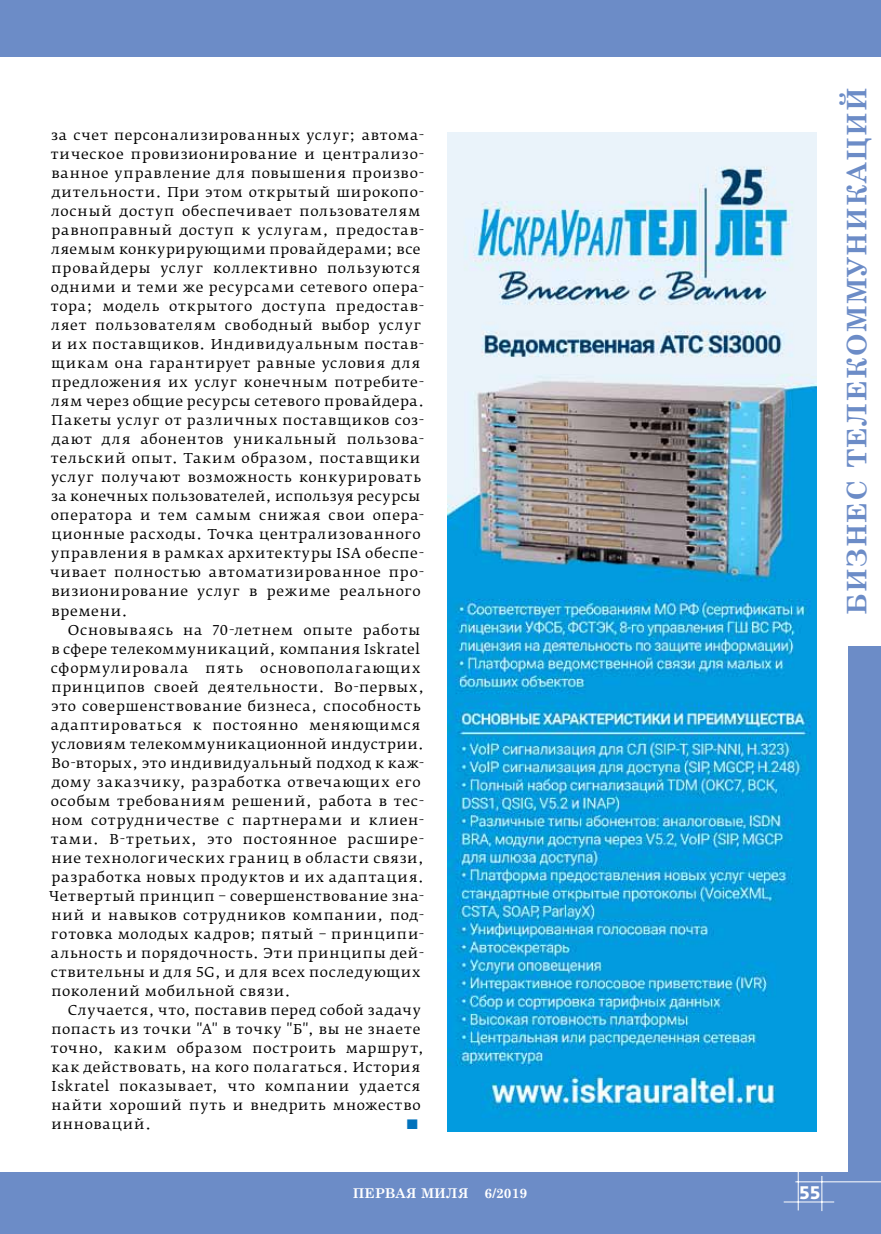
<style>
.page{position:relative;width:881px;height:1234px;background:#fff}
.page>*{position:absolute;margin:0;border:0;box-sizing:border-box;transform-origin:0 0}
.t1{font:700 27px "Century Schoolbook";letter-spacing:.05em;color:#6c8cc7}
.t2{font:700 18px "Fedra Sans Pro";color:#fff}
.t3{font:13.5px/19px "Fedra Serif B Pro";letter-spacing:.05em;color:#000;scale:1.05 1}
.t4{font:700 13.5px "Century Schoolbook";color:#fff}
.t5{font:13.5px "Fedra Serif B Pro";color:#0072bc;scale:1.05 1}
</style>
<div class="page">
<div style="left:0;top:0;width:880px;height:57px;background:#6c8cc7"></div>
<div style="left:0;top:1172px;width:880px;height:61px;background:#6c8cc7"></div>
<div style="left:847px;top:0;width:33px;height:1233px;background:#6c8cc7"></div>
<hr style="left:783px;top:1201px;width:50px;height:1px;background:#fff">
<hr style="left:797px;top:1171px;width:1px;height:39px;background:#fff">
<hr style="left:821px;top:1175px;width:1px;height:35px;background:#fff">
<hr style="left:795px;top:1181px;width:85px;height:1px;background:#fff">
<div style="left:846px;top:57px;width:34px;height:589px;background:#fff"></div>
<img style="left:447px;top:132px;width:369px;height:998px">
<p class="t3" style="left:50px;top:125px;width:358px">за счет персонализированных услуг; автома&shy;тическое провизионирование и централизо&shy;ванное управление для повышения произво&shy;дительности. При этом открытый широкопо&shy;лосный доступ обеспечивает пользователям равноправный доступ к услугам, предостав&shy;ляемым конкурирующими провайдерами; все провайдеры услуг коллективно пользуются одними и теми же ресурсами сетевого опера&shy;тора; модель открытого доступа предостав&shy;ляет пользователям свободный выбор услуг и их поставщиков. Индивидуальным постав&shy;щикам она гарантирует равные условия для предложения их услуг конечным потребите&shy;лям через общие ресурсы сетевого провайдера.<br>Пакеты услуг от различных поставщиков соз&shy;дают для абонентов уникальный пользова&shy;тельский опыт. Таким образом, поставщики услуг получают возможность конкурировать за конечных пользователей, используя ресурсы оператора и тем самым снижая свои опера&shy;ционные расходы. Точка централизованного управления в рамках архитектуры ISA обеспе&shy;чивает полностью автоматизированное про&shy;визионирование услуг в режиме реального времени.</p>
<p class="t3" style="left:51px;top:620px;width:353px;text-align:justify;text-indent:17px">Основываясь на 70-летнем опыте работы в сфере телекоммуникаций, компания Iskratel сформулировала</p>
<p class="t3" style="left:49px;top:658px;width:358px;text-indent:211px">основополагающих принципов своей деятельности. Во-первых, это совершенствование бизнеса, способность адаптироваться к постоянно меняющимся условиям телекоммуникационной индустрии.<br>Во-вторых, это индивидуальный подход к каж&shy;дому заказчику, разработка отвечающих его особым требованиям решений, работа в тес&shy;ном сотрудничестве с партнерами и клиен&shy;тами. В-третьих, это постоянное расшире&shy;ние технологических границ в области связи, разработка новых продуктов и их адаптация.<br>Четвертый принцип – совершенствование зна&shy;ний и навыков сотрудников компании, под&shy;готовка молодых кадров; пятый – принципи&shy;альность и порядочность. Эти принципы дей&shy;ствительны и для 5G, и для всех последующих поколений мобильной связи.</p>
<p class="t3" style="left:51px;top:1000px;width:357px;text-indent:17px">Случается, что, поставив перед собой задачу попасть из точки "А" в точку "Б", вы не знаете точно, каким образом построить маршрут, как действовать, на кого полагаться. История Iskratel показывает, что компании удается найти хороший путь и внедрить множество инноваций.</p>
<p class="t3" style="left:205px;top:658px;width:37px">пять</p>
<p class="t5" style="left:406px;top:1115px;width:14px">■</p>
<h1 class="t1" style="left:835px;top:615px;width:529px;rotate:-90deg">Бизнес телекоммуникаций</h1>
<p class="t4" style="left:352px;top:1181px;width:176px">ПЕРВАЯ МИЛЯ 6/2019</p>
<h2 class="t2" style="left:798px;top:1180px;width:23px">55</h2>
</div>
